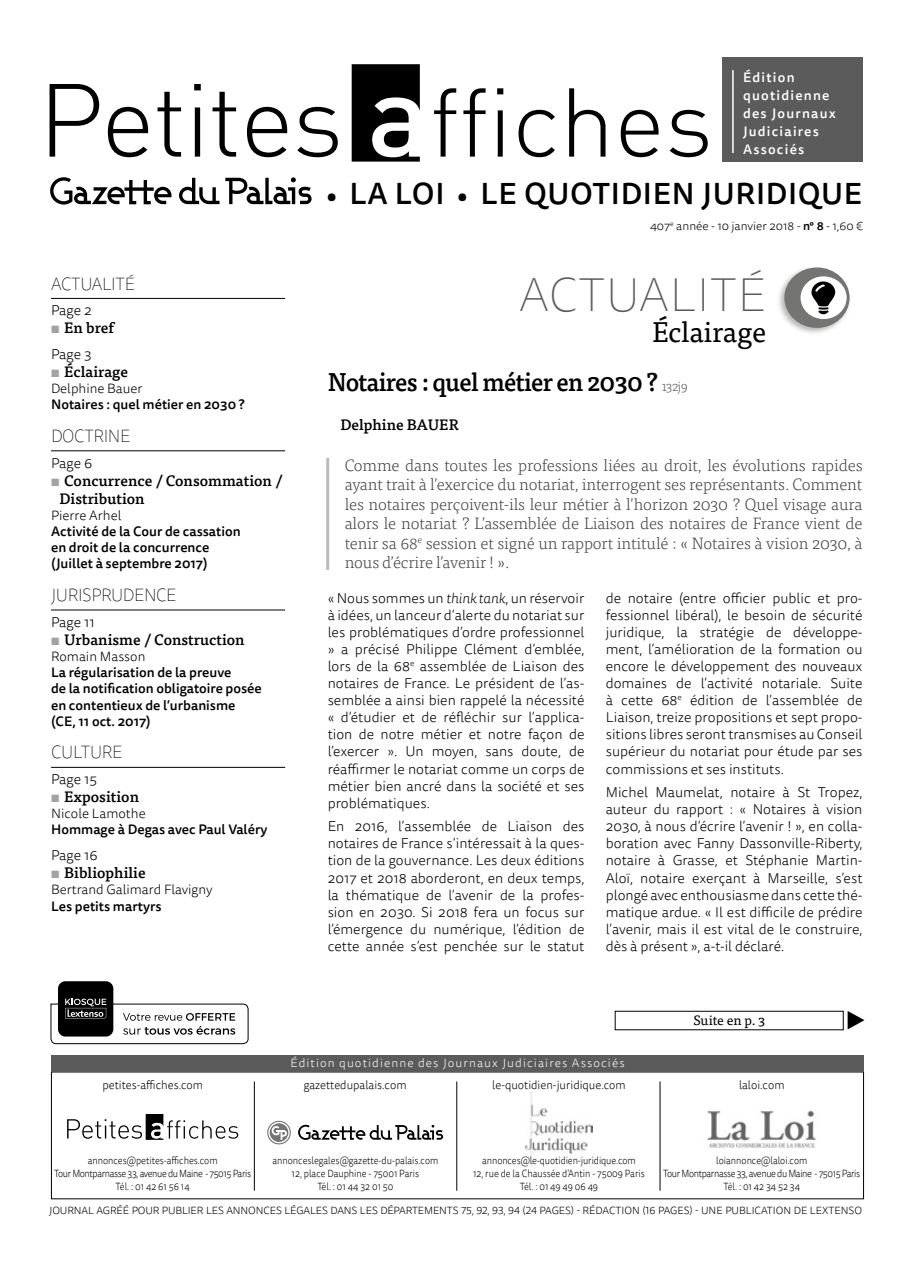
<style>
.page{position:relative;width:915px;height:1263px;background:#fff}
.page>*{position:absolute;margin:0;border:0;box-sizing:border-box;transform-origin:0 0}
.t1{font:100 48px "Tisa Sans OT";letter-spacing:.01em;color:#5b5b5b}
.t2{font:500 30px "Tisa Sans OT";letter-spacing:.02em;color:#000}
.t3{font:28.5px "Tisa OT";letter-spacing:-.01em;color:#000}
.t4{font:500 25.5px "Tisa OT";letter-spacing:-.03em;color:#000;scale:.95 1}
.t5{font:100 18px "Tisa Sans OT";letter-spacing:-.02em;color:#000;scale:.95 1}
.t6{font:300 16.5px/19.5px "Tisa OT";letter-spacing:-.01em;color:#444443;text-align:justify}
.t7{font:500 15px/18px "Tisa OT";color:#000}
.t8{font:300 14.25px/17.1px "Tisa Sans OT";color:#000;text-align:justify}
.t9{font:500 13.5px/16.2px "Tisa Sans OT";color:#000}
.t10{font:300 13.5px "Tisa Sans OT";color:#000}
.t11{font:500 13.5px/18px "Tisa Sans OT";letter-spacing:.09em;color:#fff}
.t12{font:13.5px "Tisa OT";color:#000}
.t13{font:300 12px "Tisa Sans OT";color:#000;scale:.95 1}
.t14{font:300 12px "Tisa Sans OT";letter-spacing:.09em;color:#fff}
.t15{font:300 12px "Tisa Sans OT";color:#000}
.t16{font:300 10.5px/12.6px "Tisa Sans OT";letter-spacing:-.04em;color:#000;text-align:center;scale:.88 1}
.t17{font:300 10.5px/12.6px "Tisa Sans OT";letter-spacing:-.01em;color:#000;text-align:center;scale:.88 1}
.t18{font:300 10.5px "Tisa Sans OT";letter-spacing:-.01em;color:#000}
.s1{font-weight:700;color:#a2a3a3}
.s2{font-size:27px}
.s3{font-weight:500}
.s4{font-weight:300;font-size:13.5px;color:#5b5b5b}
.s5{font-style:italic}
</style>
<div class="page">
<div style="left:721px;top:58px;width:140px;height:104px;background:#5b5b5b"></div>
<hr style="left:732px;top:70px;width:1px;height:83px;background:#fff">
<svg style="left:50px;top:84px;width:49px;height:73px"></svg>
<svg style="left:108px;top:107px;width:40px;height:50px"></svg>
<svg style="left:157px;top:92px;width:24px;height:65px"></svg>
<svg style="left:194px;top:84px;width:7px;height:73px"></svg>
<svg style="left:212px;top:92px;width:24px;height:65px"></svg>
<svg style="left:247px;top:107px;width:40px;height:50px"></svg>
<svg style="left:297px;top:107px;width:40px;height:50px"></svg>
<svg style="left:351px;top:64px;width:68px;height:98px"></svg>
<svg style="left:434px;top:88px;width:22px;height:69px"></svg>
<svg style="left:463px;top:88px;width:22px;height:69px"></svg>
<svg style="left:497px;top:88px;width:6px;height:69px"></svg>
<svg style="left:518px;top:110px;width:36px;height:47px"></svg>
<svg style="left:569px;top:88px;width:36px;height:69px"></svg>
<svg style="left:620px;top:110px;width:38px;height:47px"></svg>
<svg style="left:669px;top:110px;width:38px;height:47px"></svg>
<svg style="left:50px;top:177px;width:121px;height:28px"></svg>
<svg style="left:179px;top:178px;width:40px;height:26px"></svg>
<svg style="left:225px;top:177px;width:86px;height:27px"></svg>
<img style="left:525px;top:1091px;width:67px;height:65px">
<svg style="left:67px;top:1114px;width:171px;height:26px"></svg>
<img style="left:707px;top:1110px;width:110px;height:38px">
<hr style="left:659px;top:1081px;width:1px;height:110px;background:#000">
<hr style="left:456px;top:1081px;width:1px;height:110px;background:#000">
<hr style="left:254px;top:1081px;width:1px;height:110px;background:#000">
<svg style="left:269px;top:1123px;width:19px;height:19px"></svg>
<svg style="left:298px;top:1125px;width:145px;height:15px"></svg>
<svg style="left:271px;top:1126px;width:16px;height:14px"></svg>
<div style="left:267px;top:1121px;width:24px;height:23px;border:1px solid #747473;border-radius:50%"></div>
<div style="left:51px;top:1055px;width:812px;height:16px;background:#5b5b5b"></div>
<div style="left:58px;top:981px;width:55px;height:55px;background:#000;border-radius:7px"></div>
<svg style="left:50px;top:999px;width:199px;height:45px"></svg>
<div style="left:614px;top:1011px;width:229px;height:19px;border:1px solid #000"></div>
<svg style="left:847px;top:1011px;width:17px;height:18px"></svg>
<hr style="left:51px;top:298px;width:234px;height:1px;background:#000">
<hr style="left:51px;top:450px;width:234px;height:1px;background:#000">
<hr style="left:51px;top:610px;width:234px;height:1px;background:#000">
<hr style="left:51px;top:767px;width:234px;height:1px;background:#000">
<img style="left:779px;top:268px;width:71px;height:65px">
<div style="left:784px;top:267px;width:65px;height:61px;background:#747473;border-radius:50%"></div>
<div style="left:800px;top:276px;width:46px;height:43px;background:#fff;border-radius:50%"></div>
<svg style="left:811px;top:281px;width:23px;height:33px"></svg>
<hr style="left:326px;top:458px;width:3px;height:112px;background:#b9baba">
<p class="t5" style="left:51px;top:273px;width:63px">ACTUALITÉ</p>
<p class="t8" style="left:51px;top:303px;width:42px">Page 2</p>
<p class="t7" style="left:51px;top:319px;width:64px"><span class="s1">▪</span> En bref</p>
<p class="t8" style="left:51px;top:346px;width:42px">Page 3</p>
<p class="t7" style="left:51px;top:363px;width:79px"><span class="s1">▪</span> Éclairage</p>
<p class="t10" style="left:51px;top:380px;width:93px">Delphine Bauer</p>
<p class="t9" style="left:51px;top:397px;width:195px">Notaires : quel métier en 2030 ?</p>
<p class="t5" style="left:51px;top:425px;width:85px">DOCTRI NE</p>
<p class="t8" style="left:51px;top:455px;width:43px">Page 6</p>
<p class="t7" style="left:60px;top:472px;width:224px;text-indent:-9px"><span class="s1">▪</span> Concurrence / Consommation /<br>Distribution</p>
<p class="t10" style="left:51px;top:507px;width:72px">Pierre Arhel</p>
<p class="t9" style="left:51px;top:524px;width:191px">Activité de la Cour de cassation en droit de la concurrence (Juillet à septembre 2017)</p>
<p class="t5" style="left:51px;top:584px;width:133px">JU RISPRU DENCE</p>
<p class="t8" style="left:51px;top:614px;width:45px">Page 11</p>
<p class="t7" style="left:51px;top:631px;width:195px"><span class="s1">▪</span> Urbanisme / Construction</p>
<p class="t10" style="left:51px;top:648px;width:96px">Romain Masson</p>
<p class="t9" style="left:51px;top:665px;width:212px">La régularisation de la preuve<br>de la notification obligatoire posée en contentieux de l’urbanisme (CE, 11 oct. 2017)</p>
<p class="t5" style="left:51px;top:742px;width:12px">CULTU</p>
<p class="t5" style="left:102px;top:742px;width:23px">RE</p>
<p class="t8" style="left:51px;top:771px;width:47px">Page 15</p>
<p class="t7" style="left:51px;top:788px;width:89px"><span class="s1">▪</span> Exposition</p>
<p class="t10" style="left:51px;top:806px;width:96px">Nicole Lamothe</p>
<p class="t9" style="left:51px;top:822px;width:218px">Hommage à Degas avec Paul Valéry</p>
<p class="t8" style="left:51px;top:847px;width:48px">Page 16</p>
<p class="t7" style="left:51px;top:864px;width:96px"><span class="s1">▪</span> Bibliophilie</p>
<p class="t10" style="left:51px;top:882px;width:163px">Bertrand Galimard Flavigny</p>
<p class="t9" style="left:51px;top:898px;width:112px">Les petits martyrs</p>
<p class="t11" style="left:742px;top:69px;width:94px">Édition quotidienne des Journaux<br>Judiciaires<br>Associés</p>
<h2 class="t2" style="left:326px;top:175px;width:537px"><span class="s2">•</span> LA LOI <span class="s2">•</span> LE QUOTIDIEN JURIDIQUE</h2>
<p class="t15" style="left:649px;top:219px;width:214px">407<sup>e</sup> année - 10 janvier 2018 - <span class="s3">n° 8</span> - 1,60 €</p>
<h1 class="t1" style="left:519px;top:267px;width:248px">ACTUALITÉ</h1>
<h3 class="t3" style="left:652px;top:315px;width:115px">Éclairage</h3>
<h3 class="t4" style="left:327px;top:366px;width:380px">Notaires : quel métier en 2030 ? <span class="s4">132j9</span></h3>
<p class="t7" style="left:340px;top:416px;width:120px">Delphine BAUER</p>
<p class="t6" style="left:344px;top:456px;width:519px">Comme dans toutes les professions liées au droit, les évolutions rapides ayant trait à l’exercice du notariat, interrogent ses représentants. Comment les notaires perçoivent-ils leur métier à l’horizon 2030 ? Quel visage aura alors le notariat ? L’assemblée de Liaison des notaires de France vient de tenir sa 68<sup>e</sup> session et signé un rapport intitulé : « Notaires à vision 2030, à nous d’écrire l’avenir ! ».</p>
<p class="t8" style="left:327px;top:590px;width:258px">« Nous sommes un <span class="s5">think tank</span>, un réservoir à idées, un lanceur d’alerte du notariat sur les problématiques d’ordre professionnel » a précisé Philippe Clément d’emblée, lors de la 68<sup>e</sup> assemblée de Liaison des notaires de France. Le président de l’as&shy;semblée a ainsi bien rappelé la nécessité « d’étudier et de réfléchir sur l’applica&shy;tion de notre métier et notre façon de l’exercer ». Un moyen, sans doute, de réaffirmer le notariat comme un corps de métier bien ancré dans la société et ses problématiques.</p>
<p class="t8" style="left:327px;top:819px;width:258px">En 2016, l’assemblée de Liaison des notaires de France s’intéressait à la ques&shy;tion de la gouvernance. Les deux éditions 2017 et 2018 aborderont, en deux temps, la thématique de l’avenir de la profes&shy;sion en 2030. Si 2018 fera un focus sur l’émergence du numérique, l’édition de cette année s’est penchée sur le statut</p>
<p class="t8" style="left:605px;top:590px;width:258px">de notaire (entre officier public et pro&shy;fessionnel libéral), le besoin de sécurité juridique, la stratégie de développe&shy;ment, l’amélioration de la formation ou encore le développement des nouveaux domaines de l’activité notariale. Suite à cette 68<sup>e</sup> édition de l’assemblée de Liaison, treize propositions et sept propo&shy;sitions libres seront transmises au Conseil supérieur du notariat pour étude par ses commissions et ses instituts.</p>
<p class="t8" style="left:605px;top:784px;width:258px">Michel Maumelat, notaire à St Tropez, auteur du rapport : « Notaires à vision 2030, à nous d’écrire l’avenir ! », en colla&shy;boration avec Fanny Dassonville-Riberty, notaire à Grasse, et Stéphanie Martin-Aloï, notaire exerçant à Marseille, s’est plongé avec enthousiasme dans cette thé&shy;matique ardue. « Il est difficile de prédire l’avenir, mais il est vital de le construire, dès à présent », a-t-il déclaré.</p>
<p class="t13" style="left:102px;top:1077px;width:107px">petites-affiches.com</p>
<p class="t14" style="left:290px;top:1055px;width:335px">Édition quotidienne des Journaux Judiciaires Associés</p>
<p class="t12" style="left:693px;top:1013px;width:73px">Suite en p. 3</p>
<p class="t13" style="left:303px;top:1077px;width:110px">gazettedupalais.com</p>
<p class="t13" style="left:492px;top:1077px;width:142px">le-quotidien-juridique.com</p>
<p class="t13" style="left:738px;top:1077px;width:49px">laloi.com</p>
<p class="t16" style="left:54px;top:1155px;width:225px">annonces@petites-affiches.com<br>Tour Montparnasse 33, avenue du Maine - 75015 Paris<br>Tél. : 01 42 61 56 14</p>
<p class="t17" style="left:272px;top:1155px;width:190px">annonceslegales@gazette-du-palais.com<br>12, place Dauphine - 75001 Paris<br>Tél. : 01 44 32 01 50</p>
<p class="t17" style="left:473px;top:1155px;width:197px">annonces@le-quotidien-juridique.com<br>12, rue de la Chaussée d’Antin - 75009 Paris<br>Tél. : 01 49 49 06 49</p>
<p class="t16" style="left:663px;top:1155px;width:225px">loiannonce@laloi.com<br>Tour Montparnasse 33, avenue du Maine - 75015 Paris<br>Tél. : 01 42 34 52 34</p>
<p class="t18" style="left:49px;top:1204px;width:814px">JOURNAL AGRÉÉ POUR PUBLIER LES ANNONCES LÉGALES DANS LES DÉPARTEMENTS 75, 92, 93, 94 (24 PAGES) - RÉDACTION (16 PAGES) - UNE PUBLICATION DE LEXTENSO</p>
</div>
